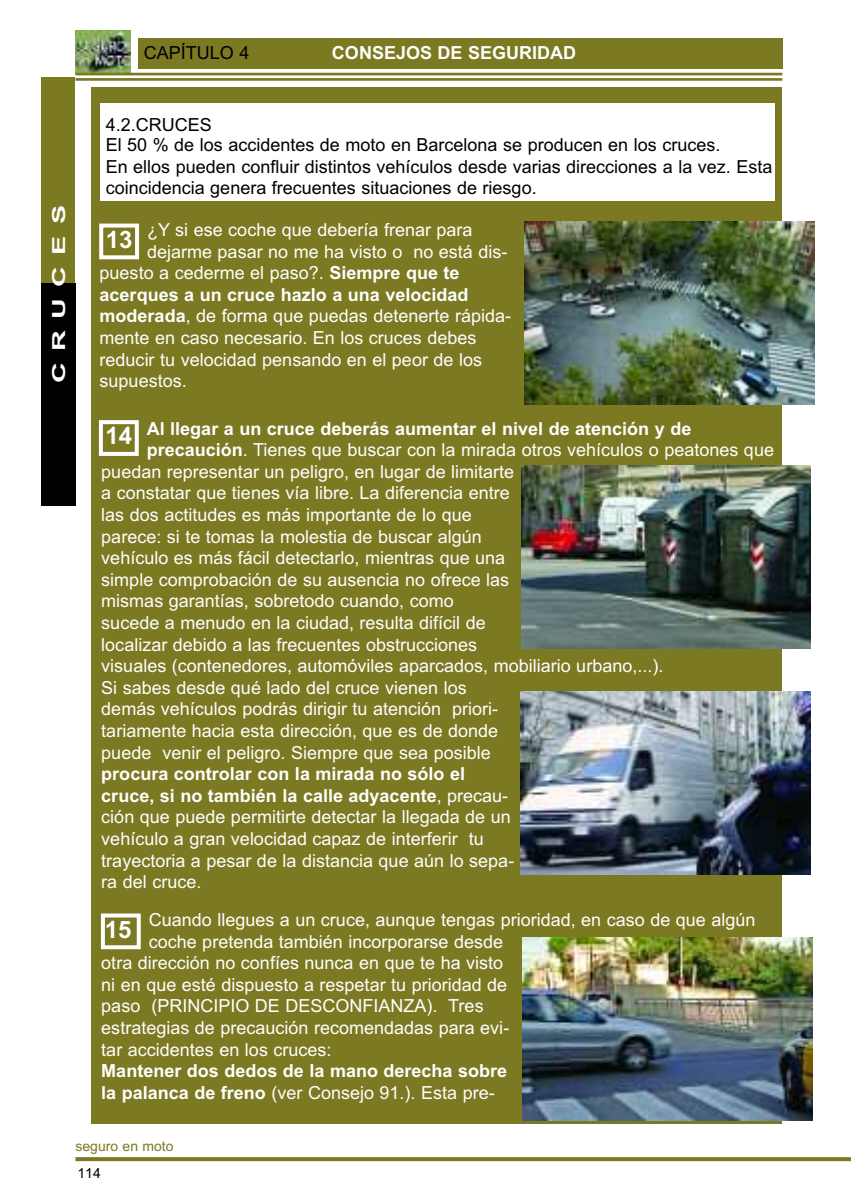
<style>
.page{position:relative;width:851px;height:1191px;background:#fff}
.page>*{position:absolute;margin:0;border:0;box-sizing:border-box;transform-origin:0 0}
.t1{font:700 24px "Arial";color:#fff}
.t2{font:18px/21.6px "Arial";color:#fff}
.t3{font:18px/21px "Arial";color:#000}
.t4{font:700 18px/21.6px "Arial";color:#fff}
.t5{font:700 18px "Arial";color:#fff;scale:1.6 1}
.t6{font:14px "Arial";color:#7b7922}
.t7{font:14px "Arial";color:#000}
.s1{font-weight:700}
.s2{font-weight:400}
</style>
<div class="page">
<div style="left:138px;top:39px;width:644px;height:30px;background:#7b7922"></div>
<svg style="left:75px;top:30px;width:1px;height:43px"></svg>
<img style="left:76px;top:30px;width:55px;height:43px">
<div style="left:91px;top:87px;width:691px;height:1036px;background:#7b7922"></div>
<div style="left:41px;top:77px;width:34px;height:426px;background:#7b7922"></div>
<div style="left:41px;top:283px;width:34px;height:222px;background:#000"></div>
<hr style="left:75px;top:73px;width:707px;height:2px;background:#7b7922">
<hr style="left:75px;top:78px;width:707px;height:3px;background:#7b7922">
<svg style="left:75px;top:1157px;width:775px;height:4px;background:#807e2a"></svg>
<div style="left:100px;top:104px;width:674px;height:97px;background:#fff"></div>
<img style="left:524px;top:221px;width:290px;height:184px">
<div style="left:99px;top:223px;width:40px;height:36px;border:4px solid #fff"></div>
<img style="left:522px;top:937px;width:290px;height:183px">
<div style="left:101px;top:913px;width:40px;height:36px;border:4px solid #fff"></div>
<img style="left:521px;top:465px;width:289px;height:184px">
<img style="left:520px;top:691px;width:290px;height:183px">
<div style="left:99px;top:420px;width:40px;height:36px;border:4px solid #fff"></div>
<p class="t3" style="left:144px;top:42px;width:107px">CAPÍTULO 4</p>
<p class="t4" style="left:332px;top:41px;width:246px">CONSEJOS DE SEGURIDAD</p>
<p class="t5" style="left:48px;top:383px;width:113px;rotate:-90deg">CRUCES</p>
<p class="t3" style="left:106px;top:114px;width:668px">4.2.CRUCES<br>El 50 % de los accidentes de moto en Barcelona se producen en los cruces.<br>En ellos pueden confluir distintos vehículos desde varias direcciones a la vez. Esta coincidencia genera frecuentes situaciones de riesgo.</p>
<p class="t2" style="left:147px;top:219px;width:327px">¿Y si ese coche que debería frenar para</p>
<p class="t2" style="left:147px;top:240px;width:362px">dejarme pasar no me ha visto o no está dis-</p>
<p class="t2" style="left:100px;top:262px;width:361px">puesto a cederme el paso?. <span class="s1">Siempre que te</span></p>
<p class="t4" style="left:100px;top:284px;width:370px">acerques a un cruce hazlo a una velocidad</p>
<p class="t2" style="left:100px;top:305px;width:413px"><span class="s1">moderada</span>, de forma que puedas detenerte rápida-</p>
<p class="t2" style="left:100px;top:327px;width:378px">mente en caso necesario. En los cruces debes</p>
<p class="t2" style="left:100px;top:348px;width:384px">reducir tu velocidad pensando en el peor de los</p>
<p class="t2" style="left:100px;top:370px;width:89px">supuestos.</p>
<h1 class="t1" style="left:106px;top:225px;width:28px">13</h1>
<p class="t4" style="left:147px;top:417px;width:546px">Al llegar a un cruce deberás aumentar el nivel de atención y de</p>
<p class="t2" style="left:147px;top:439px;width:628px"><span class="s1">precaución</span>. Tienes que buscar con la mirada otros vehículos o peatones que</p>
<p class="t2" style="left:101px;top:461px;width:414px">puedan representar un peligro, en lugar de limitarte</p>
<p class="t2" style="left:101px;top:482px;width:410px">a constatar que tienes vía libre. La diferencia entre</p>
<p class="t2" style="left:101px;top:504px;width:372px">las dos actitudes es más importante de lo que</p>
<p class="t2" style="left:101px;top:525px;width:382px">parece: si te tomas la molestia de buscar algún</p>
<p class="t2" style="left:101px;top:547px;width:405px">vehículo es más fácil detectarlo, mientras que una</p>
<p class="t2" style="left:101px;top:569px;width:409px">simple comprobación de su ausencia no ofrece las</p>
<p class="t2" style="left:101px;top:590px;width:354px">mismas garantías, sobretodo cuando, como</p>
<p class="t2" style="left:101px;top:612px;width:386px">sucede a menudo en la ciudad, resulta difícil de</p>
<p class="t2" style="left:101px;top:633px;width:377px">localizar debido a las frecuentes obstrucciones</p>
<p class="t2" style="left:101px;top:655px;width:563px">visuales (contenedores, automóviles aparcados, mobiliario urbano,...).</p>
<p class="t2" style="left:101px;top:677px;width:367px">Si sabes desde qué lado del cruce vienen los</p>
<p class="t2" style="left:101px;top:698px;width:398px">demás vehículos podrás dirigir tu atención priori-</p>
<p class="t2" style="left:101px;top:720px;width:398px">tariamente hacia esta dirección, que es de donde</p>
<p class="t2" style="left:101px;top:741px;width:391px">puede venir el peligro. Siempre que sea posible</p>
<p class="t2" style="left:101px;top:763px;width:414px"><span class="s1">procura controlar con la mirada no sólo el cruce, si no también la calle adyacente</span>, precau&shy;ción que puede permitirte detectar la llegada de un vehículo a gran velocidad capaz de interferir tu trayectoria a pesar de la distancia que aún lo sepa&shy;ra del cruce.</p>
<h1 class="t1" style="left:105px;top:422px;width:28px">14</h1>
<p class="t2" style="left:149px;top:909px;width:608px">Cuando llegues a un cruce, aunque tengas prioridad, en caso de que algún</p>
<p class="t2" style="left:149px;top:930px;width:356px">coche pretenda también incorporarse desde</p>
<p class="t2" style="left:101px;top:952px;width:403px">otra dirección no confíes nunca en que te ha visto</p>
<p class="t2" style="left:101px;top:973px;width:407px">ni en que esté dispuesto a respetar tu prioridad de</p>
<p class="t2" style="left:101px;top:995px;width:384px">paso (PRINCIPIO DE DESCONFIANZA). Tres</p>
<p class="t2" style="left:101px;top:1017px;width:409px">estrategias de precaución recomendadas para evi-</p>
<p class="t2" style="left:101px;top:1038px;width:232px">tar accidentes en los cruces:</p>
<p class="t4" style="left:101px;top:1060px;width:407px">Mantener dos dedos de la mano derecha sobre la palanca de freno <span class="s2">(ver Consejo 91.). Esta pre-</span></p>
<h1 class="t1" style="left:105px;top:915px;width:28px">15</h1>
<p class="t6" style="left:75px;top:1138px;width:100px">seguro en moto</p>
<p class="t7" style="left:77px;top:1164px;width:25px">114</p>
</div>
